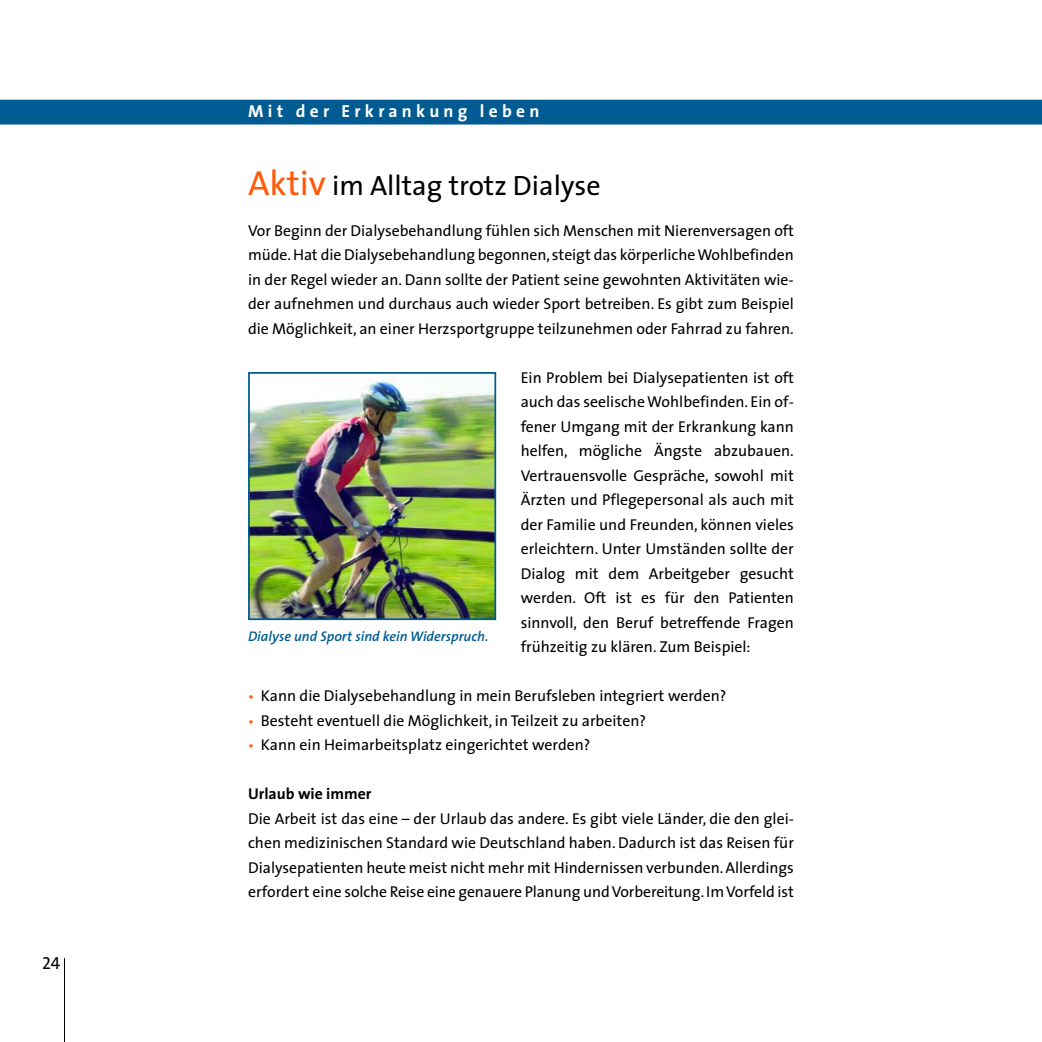
<style>
.page{position:relative;width:1042px;height:1042px;background:#fff}
.page>*{position:absolute;margin:0;border:0;box-sizing:border-box;transform-origin:0 0}
.t1{font:28px "The Sans";color:#000}
.t2{font:700 17.5px "The Sans";letter-spacing:.245em;color:#fff}
.t3{font:17.5px "The Sans Caps";color:#000}
.t4{font:15.75px/24.5px "The Sans";color:#000;text-align:justify}
.t5{font:700 15.75px "The Sans";color:#000}
.t6{font:italic 600 14px "The Sans";color:#005b92}
.s1{font-size:35px;color:#ff590a}
.s2{font-size:14px;color:#ff590a}
</style>
<div class="page">
<div style="left:0;top:100px;width:1042px;height:24px;background:#005b92"></div>
<hr style="left:64px;top:958px;width:1px;height:84px;background:#000">
<img style="left:251px;top:375px;width:242px;height:242px">
<div style="left:248px;top:372px;width:248px;height:248px;border:2px solid #005b92"></div>
<p class="t3" style="left:42px;top:952px;width:20px">24</p>
<p class="t2" style="left:248px;top:102px;width:293px">Mit der Erkrankung leben</p>
<h1 class="t1" style="left:248px;top:175px;width:354px"><span class="s1">Aktiv</span> im Alltag trotz Dialyse</h1>
<p class="t4" style="left:248px;top:219px;width:547px">Vor Beginn der Dialysebehandlung fühlen sich Menschen mit Nierenversagen oft müde. Hat die Dialysebehandlung begonnen, steigt das körperliche Wohlbefinden in der Regel wieder an. Dann sollte der Patient seine gewohnten Aktivitäten wie&shy;der aufnehmen und durchaus auch wieder Sport betreiben. Es gibt zum Beispiel die Möglichkeit, an einer Herzsportgruppe teilzunehmen oder Fahrrad zu fahren.</p>
<p class="t4" style="left:521px;top:366px;width:275px">Ein Problem bei Dialysepatienten ist oft auch das seelische Wohlbefinden. Ein of&shy;fener Umgang mit der Erkrankung kann helfen, mögliche Ängste abzubauen.<br>Vertrauensvolle Gespräche, sowohl mit Ärzten und Pflegepersonal als auch mit der Familie und Freunden, können vieles erleichtern. Unter Umständen sollte der Dialog mit dem Arbeitgeber gesucht werden. Oft ist es für den Patienten sinnvoll, den Beruf betreffende Fragen frühzeitig zu klären. Zum Beispiel:</p>
<p class="t4" style="left:248px;top:685px;width:480px"><span class="s2">•</span> Kann die Dialysebehandlung in mein Berufsleben integriert werden?</p>
<p class="t4" style="left:248px;top:709px;width:399px"><span class="s2">•</span> Besteht eventuell die Möglichkeit, in Teilzeit zu arbeiten?</p>
<p class="t4" style="left:248px;top:734px;width:344px"><span class="s2">•</span> Kann ein Heimarbeitsplatz eingerichtet werden?</p>
<p class="t5" style="left:248px;top:786px;width:125px">Urlaub wie immer</p>
<p class="t4" style="left:248px;top:807px;width:547px">Die Arbeit ist das eine – der Urlaub das andere. Es gibt viele Länder, die den glei&shy;chen medizinischen Standard wie Deutschland haben. Dadurch ist das Reisen für Dialysepatienten heute meist nicht mehr mit Hindernissen verbunden. Allerdings erfordert eine solche Reise eine genauere Planung und Vorbereitung. Im Vorfeld ist</p>
<p class="t6" style="left:248px;top:630px;width:242px">Dialyse und Sport sind kein Widerspruch.</p>
</div>
